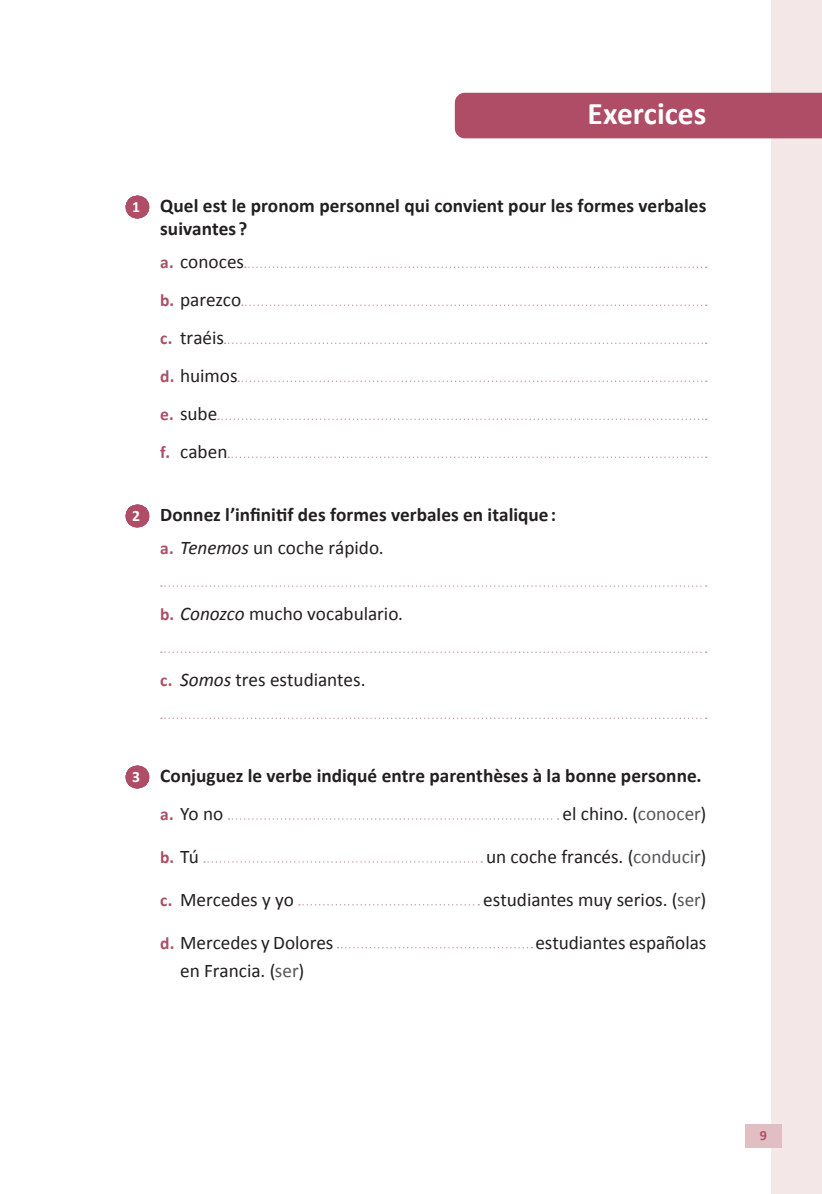
<style>
.page{position:relative;width:822px;height:1194px;background:#fff}
.page>*{position:absolute;margin:0;border:0;box-sizing:border-box;transform-origin:0 0}
.t1{font:700 31.5px "Calibri";color:#fff}
.t2{font:19.25px/38px "Calibri";color:#231f20}
.t3{font:700 19.25px/23.1px "Calibri";color:#231f20}
.t4{font:700 17.5px "Calibri";color:#ae4d65}
.t5{font:700 14px "Calibri";color:#ae4d65}
.s1{font-size:15.75px;color:#fff}
.s2{font-weight:700;font-size:17.5px;color:#ae4d65}
.s3{font-size:17.5px;color:#ae4d65}
.s4{font-weight:400;font-style:italic}
.s5{font-weight:400}
.s6{font-style:italic}
.s7{color:#57585a}
.s8{font-weight:400;font-size:19.25px;color:#231f20}
</style>
<div class="page">
<div style="left:770px;top:0;width:51px;height:1193px;background:#f4e7e8"></div>
<div style="left:455px;top:93px;width:366px;height:45px;background:#ae4d65"></div>
<svg style="left:137px;top:196px;width:1px;height:22px"></svg>
<svg style="left:245px;top:266px;width:461px;height:2px"></svg>
<svg style="left:242px;top:304px;width:464px;height:2px"></svg>
<svg style="left:224px;top:342px;width:482px;height:2px"></svg>
<svg style="left:238px;top:380px;width:468px;height:2px"></svg>
<svg style="left:218px;top:418px;width:488px;height:2px"></svg>
<svg style="left:228px;top:456px;width:478px;height:2px"></svg>
<svg style="left:137px;top:504px;width:1px;height:23px"></svg>
<svg style="left:161px;top:585px;width:545px;height:2px"></svg>
<svg style="left:161px;top:651px;width:545px;height:2px"></svg>
<svg style="left:161px;top:717px;width:545px;height:2px"></svg>
<svg style="left:137px;top:765px;width:1px;height:23px"></svg>
<svg style="left:228px;top:818px;width:330px;height:1px"></svg>
<svg style="left:204px;top:861px;width:278px;height:1px"></svg>
<svg style="left:299px;top:904px;width:180px;height:1px"></svg>
<svg style="left:337px;top:947px;width:195px;height:1px"></svg>
<div style="left:744px;top:1124px;width:37px;height:24px;background:#e1bec2"></div>
<h1 class="t1" style="left:587px;top:94px;width:120px">Exercices</h1>
<p class="t3" style="left:160px;top:193px;width:547px;text-indent:-28px"><span class="s1">1</span> Quel est le pronom personnel qui convient pour les formes verbales suivantes ?</p>
<p class="t2" style="left:160px;top:243px;width:85px"><span class="s2">a.</span> conoces <span class="s2">b.</span> parezco <span class="s2">c.</span> traéis<br><span class="s2">d.</span> huimos <span class="s2">e.</span> sube<br><span class="s2">f.</span> caben</p>
<p class="t3" style="left:160px;top:497px;width:397px;line-height:33.1px;text-indent:-28px"><span class="s1">2</span> Donnez l’infinitif des formes verbales en italique: <span class="s3">a.</span> <span class="s4">Tenemos</span> <span class="s5">un coche rápido.</span></p>
<p class="t2" style="left:160px;top:594px;width:244px"><span class="s2">b.</span> <span class="s6">Conozco</span> mucho vocabulario.</p>
<p class="t2" style="left:160px;top:660px;width:207px"><span class="s2">c.</span> <span class="s6">Somos</span> tres estudiantes.</p>
<p class="t3" style="left:160px;top:755px;width:543px;line-height:38px;text-indent:-28px"><span class="s1">3</span> Conjuguez le verbe indiqué entre parenthèses à la bonne personne. <span class="s3">a.</span> <span class="s5">Yo no</span></p>
<p class="t2" style="left:562px;top:794px;width:145px">el chino. (<span class="s7">conocer</span>)</p>
<p class="t4" style="left:160px;top:846px;width:40px">b. <span class="s8">Tú</span></p>
<p class="t2" style="left:486px;top:837px;width:222px">un coche francés. (<span class="s7">conducir</span>)</p>
<p class="t2" style="left:160px;top:880px;width:135px"><span class="s2">c.</span> Mercedes y yo</p>
<p class="t2" style="left:483px;top:880px;width:224px">estudiantes muy serios. (<span class="s7">ser</span>)</p>
<p class="t2" style="left:160px;top:923px;width:174px"><span class="s2">d.</span> Mercedes y Dolores</p>
<p class="t2" style="left:535px;top:923px;width:172px">estudiantes españolas</p>
<p class="t2" style="left:180px;top:951px;width:125px">en Francia. (<span class="s7">ser</span>)</p>
<p class="t5" style="left:759px;top:1126px;width:9px">9</p>
</div>
